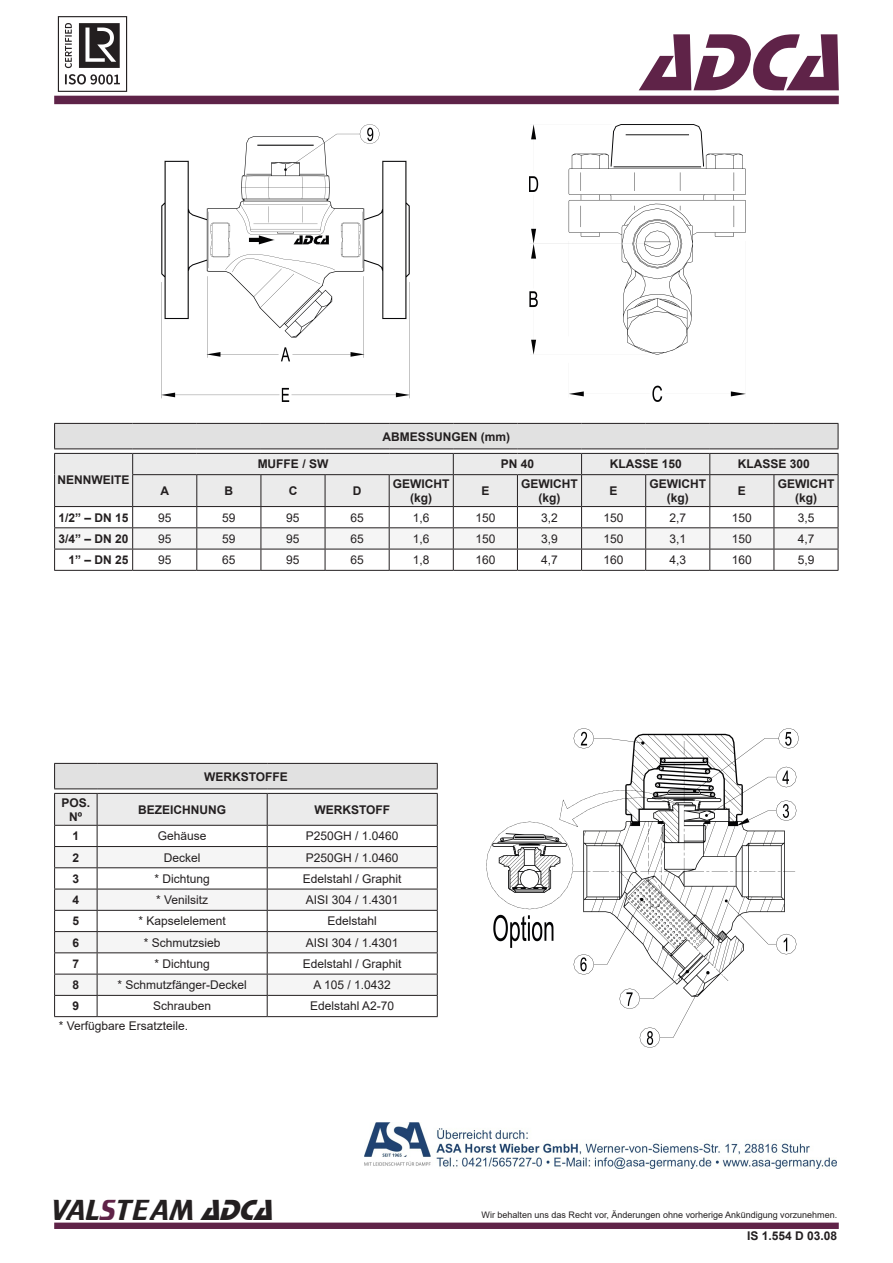
<style>
.page{position:relative;width:893px;height:1263px;background:#fff}
.page>*{position:absolute;margin:0;border:0;box-sizing:border-box;transform-origin:0 0}
.t1{font:italic 84px "Stop D";color:#5f2348}
.t2{font:30px "Trekker";color:#231f20}
.Estilo_de_parágrafo{font:12px "Arial";color:#231f20}
.Estilo_de_parágrafo-2{font:700 12px "Arial";color:#231f20}
.t3{font:9px "Arial";color:#231f20}
.s1{color:#5f2348}
.s2{font-family:"Stop D";font-style:italic}
</style>
<div class="page">
<div style="left:54px;top:96px;width:785px;height:8px;background:#5e2348"></div>
<div style="left:54px;top:1222px;width:785px;height:7px;background:#5f2348;border:2px solid #5f2348"></div>
<img style="left:57px;top:16px;width:71px;height:76px">
<hr style="left:54px;top:423px;width:79px;height:1px;background:#231f20">
<hr style="left:133px;top:423px;width:64px;height:1px;background:#231f20">
<hr style="left:197px;top:423px;width:64px;height:1px;background:#231f20">
<hr style="left:261px;top:423px;width:64px;height:1px;background:#231f20">
<hr style="left:325px;top:423px;width:64px;height:1px;background:#231f20">
<hr style="left:389px;top:423px;width:64px;height:1px;background:#231f20">
<hr style="left:453px;top:423px;width:64px;height:1px;background:#231f20">
<hr style="left:517px;top:423px;width:65px;height:1px;background:#231f20">
<hr style="left:582px;top:423px;width:64px;height:1px;background:#231f20">
<hr style="left:646px;top:423px;width:64px;height:1px;background:#231f20">
<hr style="left:710px;top:423px;width:64px;height:1px;background:#231f20">
<hr style="left:774px;top:423px;width:64px;height:1px;background:#231f20">
<svg style="left:54px;top:424px;width:785px;height:146px"></svg>
<hr style="left:54px;top:570px;width:79px;height:1px;background:#231f20">
<hr style="left:133px;top:570px;width:64px;height:1px;background:#231f20">
<hr style="left:197px;top:570px;width:64px;height:1px;background:#231f20">
<hr style="left:261px;top:570px;width:64px;height:1px;background:#231f20">
<hr style="left:325px;top:570px;width:64px;height:1px;background:#231f20">
<hr style="left:389px;top:570px;width:64px;height:1px;background:#231f20">
<hr style="left:453px;top:570px;width:64px;height:1px;background:#231f20">
<hr style="left:517px;top:570px;width:65px;height:1px;background:#231f20">
<hr style="left:582px;top:570px;width:64px;height:1px;background:#231f20">
<hr style="left:646px;top:570px;width:64px;height:1px;background:#231f20">
<hr style="left:710px;top:570px;width:64px;height:1px;background:#231f20">
<hr style="left:774px;top:570px;width:64px;height:1px;background:#231f20">
<hr style="left:54px;top:763px;width:43px;height:1px;background:#231f20">
<hr style="left:97px;top:763px;width:170px;height:1px;background:#231f20">
<hr style="left:267px;top:763px;width:171px;height:1px;background:#231f20">
<svg style="left:54px;top:764px;width:384px;height:252px"></svg>
<hr style="left:54px;top:1016px;width:43px;height:1px;background:#231f20">
<hr style="left:97px;top:1016px;width:170px;height:1px;background:#231f20">
<hr style="left:267px;top:1016px;width:171px;height:1px;background:#231f20">
<img style="left:487px;top:728px;width:311px;height:319px">
<img style="left:161px;top:125px;width:249px;height:277px">
<img style="left:529px;top:125px;width:216px;height:277px">
<img style="left:364px;top:1123px;width:473px;height:46px">
<h1 class="t1" style="left:640px;top:14px;width:227px">ADCA</h1>
<p class="Estilo_de_parágrafo-2" style="left:383px;top:428px;width:129px">ABMESSUNGEN (mm)</p>
<p class="Estilo_de_parágrafo-2" style="left:58px;top:472px;width:73px">NENNWEITE</p>
<p class="Estilo_de_parágrafo-2" style="left:258px;top:456px;width:72px">MUFFE / SW</p>
<p class="Estilo_de_parágrafo-2" style="left:501px;top:456px;width:35px">PN 40</p>
<p class="Estilo_de_parágrafo-2" style="left:610px;top:456px;width:74px">KLASSE 150</p>
<p class="Estilo_de_parágrafo-2" style="left:738px;top:456px;width:74px">KLASSE 300</p>
<p class="Estilo_de_parágrafo-2" style="left:161px;top:482px;width:10px">A</p>
<p class="Estilo_de_parágrafo-2" style="left:225px;top:482px;width:10px">B</p>
<p class="Estilo_de_parágrafo-2" style="left:289px;top:482px;width:10px">C</p>
<p class="Estilo_de_parágrafo-2" style="left:353px;top:482px;width:10px">D</p>
<p class="Estilo_de_parágrafo-2" style="left:393px;top:475px;width:58px">GEWICHT</p>
<p class="Estilo_de_parágrafo-2" style="left:410px;top:489px;width:23px">(kg)</p>
<p class="Estilo_de_parágrafo-2" style="left:481px;top:482px;width:10px">E</p>
<p class="Estilo_de_parágrafo-2" style="left:521px;top:475px;width:58px">GEWICHT</p>
<p class="Estilo_de_parágrafo-2" style="left:538px;top:489px;width:23px">(kg)</p>
<p class="Estilo_de_parágrafo-2" style="left:610px;top:482px;width:10px">E</p>
<p class="Estilo_de_parágrafo-2" style="left:649px;top:475px;width:58px">GEWICHT</p>
<p class="Estilo_de_parágrafo-2" style="left:667px;top:489px;width:23px">(kg)</p>
<p class="Estilo_de_parágrafo-2" style="left:738px;top:482px;width:10px">E</p>
<p class="Estilo_de_parágrafo-2" style="left:778px;top:475px;width:58px">GEWICHT</p>
<p class="Estilo_de_parágrafo-2" style="left:795px;top:489px;width:23px">(kg)</p>
<p class="Estilo_de_parágrafo-2" style="left:59px;top:509px;width:72px">1/2” – DN 15</p>
<p class="Estilo_de_parágrafo" style="left:158px;top:509px;width:15px">95</p>
<p class="Estilo_de_parágrafo" style="left:222px;top:509px;width:15px">59</p>
<p class="Estilo_de_parágrafo" style="left:286px;top:509px;width:15px">95</p>
<p class="Estilo_de_parágrafo" style="left:350px;top:509px;width:15px">65</p>
<p class="Estilo_de_parágrafo" style="left:413px;top:509px;width:18px">1,6</p>
<p class="Estilo_de_parágrafo" style="left:475px;top:509px;width:22px">150</p>
<p class="Estilo_de_parágrafo" style="left:541px;top:509px;width:18px">3,2</p>
<p class="Estilo_de_parágrafo" style="left:604px;top:509px;width:22px">150</p>
<p class="Estilo_de_parágrafo" style="left:669px;top:509px;width:18px">2,7</p>
<p class="Estilo_de_parágrafo" style="left:732px;top:509px;width:22px">150</p>
<p class="Estilo_de_parágrafo" style="left:798px;top:509px;width:18px">3,5</p>
<p class="Estilo_de_parágrafo-2" style="left:59px;top:530px;width:72px">3/4” – DN 20</p>
<p class="Estilo_de_parágrafo" style="left:158px;top:530px;width:15px">95</p>
<p class="Estilo_de_parágrafo" style="left:222px;top:530px;width:15px">59</p>
<p class="Estilo_de_parágrafo" style="left:286px;top:530px;width:15px">95</p>
<p class="Estilo_de_parágrafo" style="left:350px;top:530px;width:15px">65</p>
<p class="Estilo_de_parágrafo" style="left:413px;top:530px;width:18px">1,6</p>
<p class="Estilo_de_parágrafo" style="left:475px;top:530px;width:22px">150</p>
<p class="Estilo_de_parágrafo" style="left:541px;top:530px;width:18px">3,9</p>
<p class="Estilo_de_parágrafo" style="left:604px;top:530px;width:22px">150</p>
<p class="Estilo_de_parágrafo" style="left:669px;top:530px;width:18px">3,1</p>
<p class="Estilo_de_parágrafo" style="left:732px;top:530px;width:22px">150</p>
<p class="Estilo_de_parágrafo" style="left:798px;top:530px;width:18px">4,7</p>
<p class="Estilo_de_parágrafo-2" style="left:69px;top:551px;width:62px">1” – DN 25</p>
<p class="Estilo_de_parágrafo" style="left:158px;top:552px;width:15px">95</p>
<p class="Estilo_de_parágrafo" style="left:222px;top:552px;width:15px">65</p>
<p class="Estilo_de_parágrafo" style="left:286px;top:552px;width:15px">95</p>
<p class="Estilo_de_parágrafo" style="left:350px;top:552px;width:15px">65</p>
<p class="Estilo_de_parágrafo" style="left:413px;top:552px;width:18px">1,8</p>
<p class="Estilo_de_parágrafo" style="left:475px;top:552px;width:22px">160</p>
<p class="Estilo_de_parágrafo" style="left:541px;top:552px;width:18px">4,7</p>
<p class="Estilo_de_parágrafo" style="left:604px;top:552px;width:22px">160</p>
<p class="Estilo_de_parágrafo" style="left:669px;top:552px;width:18px">4,3</p>
<p class="Estilo_de_parágrafo" style="left:732px;top:552px;width:22px">160</p>
<p class="Estilo_de_parágrafo" style="left:798px;top:552px;width:18px">5,9</p>
<p class="Estilo_de_parágrafo-2" style="left:62px;top:794px;width:30px">POS.</p>
<p class="Estilo_de_parágrafo-2" style="left:69px;top:808px;width:15px">Nº</p>
<p class="Estilo_de_parágrafo-2" style="left:204px;top:768px;width:85px">WERKSTOFFE</p>
<p class="Estilo_de_parágrafo-2" style="left:138px;top:801px;width:89px">BEZEICHNUNG</p>
<p class="Estilo_de_parágrafo-2" style="left:314px;top:801px;width:77px">WERKSTOFF</p>
<p class="Estilo_de_parágrafo-2" style="left:73px;top:828px;width:8px">1</p>
<p class="Estilo_de_parágrafo" style="left:158px;top:828px;width:50px">Gehäuse</p>
<p class="Estilo_de_parágrafo" style="left:306px;top:828px;width:94px">P250GH / 1.0460</p>
<p class="Estilo_de_parágrafo-2" style="left:73px;top:849px;width:8px">2</p>
<p class="Estilo_de_parágrafo" style="left:164px;top:849px;width:38px">Deckel</p>
<p class="Estilo_de_parágrafo" style="left:306px;top:849px;width:94px">P250GH / 1.0460</p>
<p class="Estilo_de_parágrafo-2" style="left:73px;top:870px;width:8px">3</p>
<p class="Estilo_de_parágrafo" style="left:154px;top:870px;width:57px">* Dichtung</p>
<p class="Estilo_de_parágrafo" style="left:303px;top:870px;width:100px">Edelstahl / Graphit</p>
<p class="Estilo_de_parágrafo-2" style="left:73px;top:891px;width:8px">4</p>
<p class="Estilo_de_parágrafo" style="left:156px;top:891px;width:54px">* Venilsitz</p>
<p class="Estilo_de_parágrafo" style="left:306px;top:891px;width:94px">AISI 304 / 1.4301</p>
<p class="Estilo_de_parágrafo-2" style="left:73px;top:913px;width:8px">5</p>
<p class="Estilo_de_parágrafo" style="left:138px;top:913px;width:89px">* Kapselelement</p>
<p class="Estilo_de_parágrafo" style="left:328px;top:913px;width:51px">Edelstahl</p>
<p class="Estilo_de_parágrafo-2" style="left:73px;top:934px;width:8px">6</p>
<p class="Estilo_de_parágrafo" style="left:144px;top:934px;width:78px">* Schmutzsieb</p>
<p class="Estilo_de_parágrafo" style="left:306px;top:934px;width:94px">AISI 304 / 1.4301</p>
<p class="Estilo_de_parágrafo-2" style="left:73px;top:955px;width:8px">7</p>
<p class="Estilo_de_parágrafo" style="left:154px;top:955px;width:57px">* Dichtung</p>
<p class="Estilo_de_parágrafo" style="left:303px;top:955px;width:100px">Edelstahl / Graphit</p>
<p class="Estilo_de_parágrafo-2" style="left:73px;top:976px;width:8px">8</p>
<p class="Estilo_de_parágrafo" style="left:117px;top:977px;width:131px">* Schmutzfänger-Deckel</p>
<p class="Estilo_de_parágrafo" style="left:314px;top:977px;width:79px">A 105 / 1.0432</p>
<p class="Estilo_de_parágrafo-2" style="left:73px;top:998px;width:8px">9</p>
<p class="Estilo_de_parágrafo" style="left:153px;top:998px;width:60px">Schrauben</p>
<p class="Estilo_de_parágrafo" style="left:310px;top:998px;width:86px">Edelstahl A2-70</p>
<p class="Estilo_de_parágrafo" style="left:59px;top:1017px;width:131px">* Verfügbare Ersatzteile.</p>
<p class="t2" style="left:51px;top:1193px;width:232px">VAL<span class="s1">S</span>TEAM <span class="s2">ADCA</span></p>
<p class="t3" style="left:482px;top:1209px;width:357px">Wir behalten uns das Recht vor, Änderungen ohne vorherige Ankündigung vorzunehmen.</p>
<p class="Estilo_de_parágrafo-2" style="left:747px;top:1227px;width:92px">IS 1.554 D 03.08</p>
</div>
